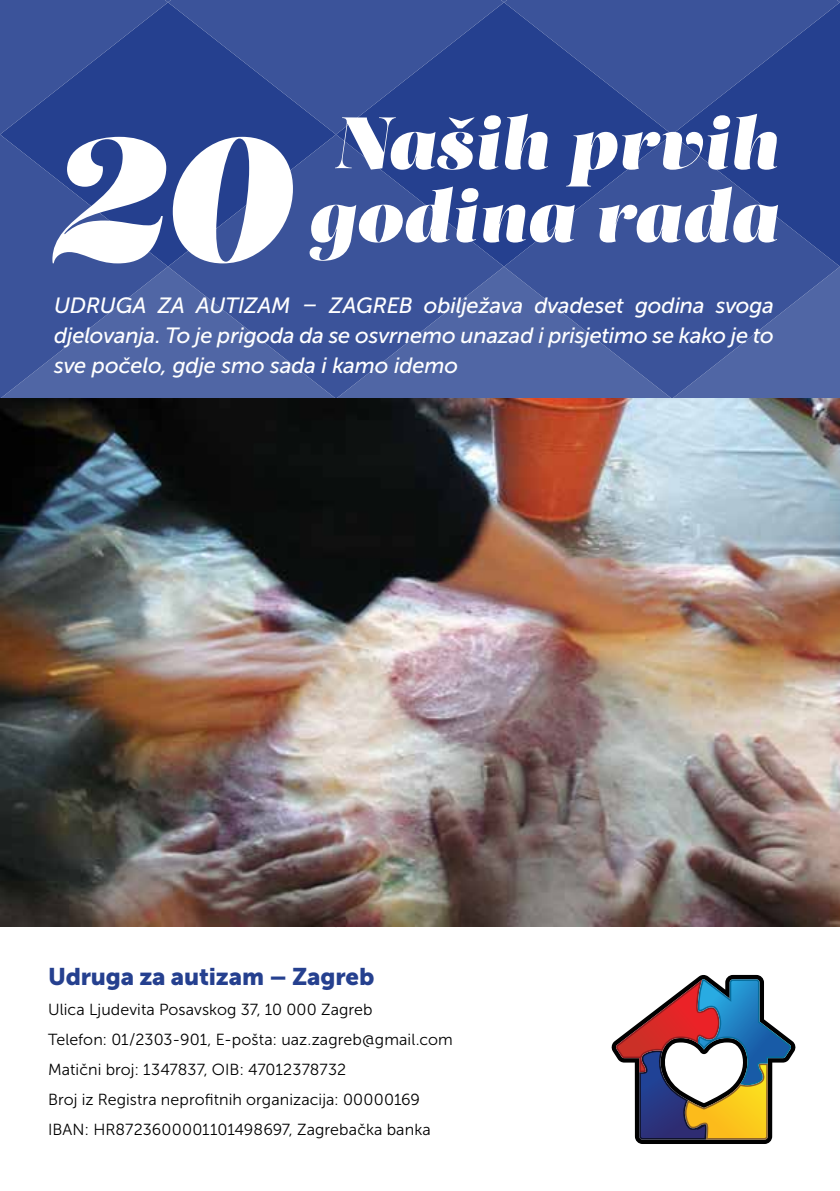
<style>
.page{position:relative;width:840px;height:1191px;background:#fff}
.page>*{position:absolute;margin:0;border:0;box-sizing:border-box;transform-origin:0 0}
.t1{font:171.4px "Salome Italic 0 wt";color:#fff}
.t2{font:72.8px "Salome Italic 0 wt";color:#fff}
.t3{font:24px "Museo Sans 900";letter-spacing:-.01em;color:#25408f}
.t4{font:italic 22px/30px "Museo Sans 500";letter-spacing:-.01em;color:#fff;text-align:justify}
.t5{font:16px/30px "Museo Sans 300";letter-spacing:.005em;color:#000}
</style>
<div class="page">
<svg style="left:839px;top:253px;width:1px;height:27px"></svg>
<svg style="left:839px;top:399px;width:1px;height:528px"></svg>
<svg style="left:0;top:134px;width:168px;height:133px;background:#304994"></svg>
<svg style="left:168px;top:134px;width:168px;height:133px;background:#304994"></svg>
<svg style="left:336px;top:134px;width:167px;height:133px;background:#304994"></svg>
<svg style="left:503px;top:134px;width:168px;height:133px;background:#304994"></svg>
<svg style="left:671px;top:134px;width:168px;height:133px;background:#304994"></svg>
<svg style="left:0;top:267px;width:336px;height:132px;background:#455c9e"></svg>
<svg style="left:336px;top:267px;width:335px;height:132px;background:#465c9e"></svg>
<svg style="left:671px;top:267px;width:168px;height:132px;background:#465d9f"></svg>
<img style="left:1px;top:399px;width:838px;height:527px">
<svg style="left:0;top:399px;width:1px;height:528px"></svg>
<svg style="left:611px;top:975px;width:184px;height:169px"></svg>
<svg style="left:0;top:0;width:840px;height:134px;background:#304a94"></svg>
<h2 class="t2" style="left:334px;top:95px;width:445px">Naših prvih</h2>
<h1 class="t1" style="left:48px;top:87px;width:242px">20</h1>
<h2 class="t2" style="left:307px;top:167px;width:471px">godina rada</h2>
<h3 class="t4" style="left:54px;top:290px;width:721px">UDRUGA ZA AUTIZAM – ZAGREB obilježava dvadeset godina svoga djelovanja. To je prigoda da se osvrnemo unazad i prisjetimo se kako je to sve počelo, gdje smo sada i kamo idemo</h3>
<h3 class="t3" style="left:48px;top:963px;width:327px">Udruga za autizam – Zagreb</h3>
<p class="t5" style="left:48px;top:994px;width:406px">Ulica Ljudevita Posavskog 37, 10 000 Zagreb<br>Telefon: 01/2303-901, E-pošta: uaz.zagreb@gmail.com Matični broj: 1347837, OIB: 47012378732<br>Broj iz Registra neprofitnih organizacija: 00000169<br>IBAN: HR8723600001101498697, Zagrebačka banka</p>
</div>
